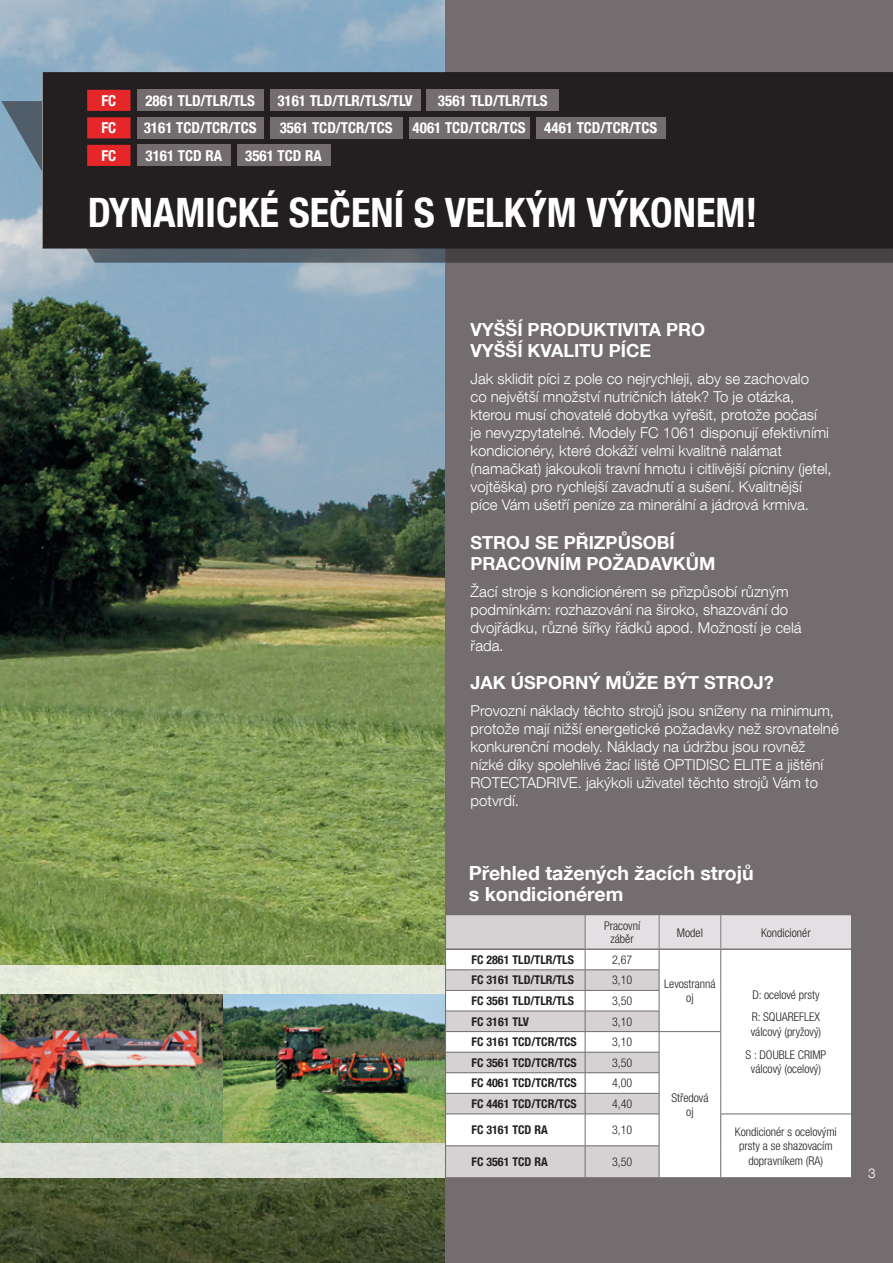
<style>
.page{position:relative;width:893px;height:1263px;background:#fff}
.page>*{position:absolute;margin:0;border:0;box-sizing:border-box;transform-origin:0 0}
.t1{font:700 condensed 40.5px "Helvetica Neue LT Com";color:#fff}
.t2{font:700 19.5px/21px "Helvetica Neue LT Com";color:#fff}
.t3{font:700 18px/21.6px "Helvetica Neue LT Com";color:#fff}
.t4{font:300 15px/18px "Helvetica Neue LT Com";color:#fff}
.t5{font:700 condensed 15px/27.5px "Helvetica Neue LT Com";color:#fff;text-align:justify}
.t6{font:300 13.5px "Helvetica Neue LT Com";color:#fff}
.t7{font:300 condensed 12px/14.4px "Helvetica Neue LT Com";color:#231f20;text-align:center}
.t8{font:700 condensed 12px "Helvetica Neue LT Com";color:#231f20}
</style>
<div class="page">
<img style="left:0;top:0;width:445px;height:1263px">
<div style="left:0;top:966px;width:446px;height:212px;background:#dee2d7"></div>
<svg style="left:1px;top:101px;width:351px;height:162px;background:#7d8f9d"></svg>
<img style="left:223px;top:994px;width:222px;height:148px">
<img style="left:1px;top:994px;width:222px;height:148px">
<img style="left:0;top:994px;width:1px;height:148px">
<div style="left:445px;top:249px;width:448px;height:1014px;background:#736d6f"></div>
<div style="left:445px;top:0;width:448px;height:78px;background:#736d6f"></div>
<svg style="left:352px;top:249px;width:541px;height:14px;background:#4b484a"></svg>
<div style="left:43px;top:72px;width:850px;height:177px;background:#231f20"></div>
<div style="left:137px;top:90px;width:127px;height:21px;background:#736d6f"></div>
<div style="left:137px;top:117px;width:127px;height:21px;background:#736d6f"></div>
<div style="left:137px;top:145px;width:94px;height:21px;background:#736d6f"></div>
<div style="left:270px;top:90px;width:150px;height:21px;background:#736d6f"></div>
<div style="left:270px;top:117px;width:132px;height:21px;background:#736d6f"></div>
<div style="left:237px;top:145px;width:93px;height:21px;background:#736d6f"></div>
<div style="left:426px;top:90px;width:133px;height:21px;background:#736d6f"></div>
<div style="left:409px;top:117px;width:120px;height:21px;background:#736d6f"></div>
<div style="left:536px;top:117px;width:130px;height:21px;background:#736d6f"></div>
<svg style="left:446px;top:915px;width:405px;height:263px;background:#edecec"></svg>
<hr style="left:446px;top:1114px;width:139px;height:1px;background:#736d6f">
<hr style="left:585px;top:1114px;width:74px;height:1px;background:#736d6f">
<hr style="left:585px;top:1114px;width:1px;height:31px;background:#736d6f">
<hr style="left:659px;top:1114px;width:1px;height:31px;background:#736d6f">
<hr style="left:720px;top:1114px;width:131px;height:1px;background:#736d6f">
<hr style="left:720px;top:1114px;width:1px;height:32px;background:#736d6f">
<hr style="left:720px;top:1146px;width:1px;height:31px;background:#736d6f">
<hr style="left:721px;top:1177px;width:130px;height:1px;background:#736d6f">
<hr style="left:446px;top:1145px;width:139px;height:1px;background:#736d6f">
<hr style="left:585px;top:1145px;width:74px;height:1px;background:#736d6f">
<hr style="left:585px;top:1146px;width:1px;height:31px;background:#736d6f">
<hr style="left:659px;top:1146px;width:1px;height:31px;background:#736d6f">
<hr style="left:446px;top:1177px;width:139px;height:1px;background:#736d6f">
<hr style="left:585px;top:1177px;width:74px;height:1px;background:#736d6f">
<p class="t5" style="left:101px;top:87px;width:16px">FC FC FC</p>
<p class="t5" style="left:144px;top:87px;width:114px">2861 TLD/TLR/TLS 3161 TCD/TCR/TCS 3161 TCD RA</p>
<p class="t5" style="left:277px;top:87px;width:137px">3161 TLD/TLR/TLS/TLV</p>
<p class="t5" style="left:413px;top:87px;width:136px;text-indent:25px">3561 TLD/TLR/TLS<br>4061 TCD/TCR/TCS</p>
<p class="t5" style="left:280px;top:114px;width:114px">3561 TCD/TCR/TCS</p>
<p class="t5" style="left:245px;top:142px;width:78px">3561 TCD RA</p>
<p class="t5" style="left:544px;top:114px;width:114px">4461 TCD/TCR/TCS</p>
<h1 class="t1" style="left:88px;top:188px;width:671px">DYNAMICKÉ SEČENÍ S VELKÝM VÝKONEM!</h1>
<p class="t3" style="left:471px;top:318px;width:236px">VYŠŠÍ PRODUKTIVITA PRO<br>VYŠŠÍ KVALITU PÍCE</p>
<p class="t4" style="left:471px;top:369px;width:363px">Jak sklidit píci z pole co nejrychleji, aby se zachovalo<br>co největší množství nutričních látek? To je otázka, kterou musí chovatelé dobytka vyřešit, protože počasí<br>je nevyzpytatelné. Modely FC 1061 disponují efektivními kondicionéry, které dokáží velmi kvalitně nalámat (namačkat) jakoukoli travní hmotu i citlivější pícniny (jetel, vojtěška) pro rychlejší zavadnutí a sušení. Kvalitnější píce Vám ušetří peníze za minerální a jádrová krmiva.</p>
<p class="t3" style="left:471px;top:531px;width:246px">STROJ SE PŘIZPŮSOBÍ<br>PRACOVNÍM POŽADAVKŮM</p>
<p class="t4" style="left:471px;top:582px;width:332px">Žací stroje s kondicionérem se přizpůsobí různým podmínkám: rozhazování na široko, shazování do dvojřádku, různé šířky řádků apod. Možností je celá řada.</p>
<p class="t3" style="left:471px;top:671px;width:305px">JAK ÚSPORNÝ MŮŽE BÝT STROJ?</p>
<p class="t4" style="left:471px;top:701px;width:370px">Provozní náklady těchto strojů jsou sníženy na minimum, protože mají nižší energetické požadavky než srovnatelné konkurenční modely. Náklady na údržbu jsou rovněž nízké díky spolehlivé žací liště OPTIDISC ELITE a jištění ROTECTADRIVE. jakýkoli uživatel těchto strojů Vám to potvrdí.</p>
<h2 class="t2" style="left:469px;top:862px;width:286px">Přehled tažených žacích strojů s kondicionérem</h2>
<p class="t7" style="left:604px;top:919px;width:38px;line-height:12.8px">Pracovní záběr</p>
<p class="t7" style="left:677px;top:925px;width:27px">Model</p>
<p class="t7" style="left:761px;top:925px;width:51px">Kondicionér</p>
<p class="t8" style="left:472px;top:952px;width:104px">FC 2861 TLD/TLR/TLS</p>
<p class="t7" style="left:612px;top:952px;width:22px">2,67</p>
<p class="t8" style="left:472px;top:973px;width:104px">FC 3161 TLD/TLR/TLS</p>
<p class="t7" style="left:612px;top:973px;width:22px">3,10</p>
<p class="t8" style="left:472px;top:993px;width:104px">FC 3561 TLD/TLR/TLS</p>
<p class="t7" style="left:612px;top:993px;width:22px">3,50</p>
<p class="t8" style="left:472px;top:1014px;width:59px">FC 3161 TLV</p>
<p class="t7" style="left:612px;top:1014px;width:22px">3,10</p>
<p class="t8" style="left:472px;top:1035px;width:107px">FC 3161 TCD/TCR/TCS</p>
<p class="t7" style="left:612px;top:1035px;width:22px">3,10</p>
<p class="t7" style="left:664px;top:976px;width:53px">Levostranná oj</p>
<p class="t7" style="left:752px;top:983px;width:70px;line-height:23px;text-align:left">D: ocelové prsty<br>R: SQUAREFLEX</p>
<p class="t7" style="left:746px;top:1020px;width:82px;line-height:23px">válcový (pryžový)<br>S : DOUBLE CRIMP</p>
<p class="t7" style="left:751px;top:1062px;width:72px">válcový (ocelový)</p>
<p class="t8" style="left:472px;top:1055px;width:107px">FC 3561 TCD/TCR/TCS</p>
<p class="t7" style="left:612px;top:1055px;width:22px">3,50</p>
<p class="t8" style="left:472px;top:1076px;width:107px">FC 4061 TCD/TCR/TCS</p>
<p class="t7" style="left:612px;top:1076px;width:22px">4,00</p>
<p class="t8" style="left:472px;top:1096px;width:107px">FC 4461 TCD/TCR/TCS</p>
<p class="t7" style="left:612px;top:1096px;width:22px">4,40</p>
<p class="t8" style="left:472px;top:1123px;width:78px">FC 3161 TCD RA</p>
<p class="t7" style="left:612px;top:1123px;width:22px">3,10</p>
<p class="t7" style="left:735px;top:1124px;width:103px">Kondicionér s ocelovými prsty a se shazovacím</p>
<p class="t8" style="left:472px;top:1154px;width:78px">FC 3561 TCD RA</p>
<p class="t7" style="left:612px;top:1154px;width:22px">3,50</p>
<p class="t7" style="left:748px;top:1153px;width:76px">dopravníkem (RA)</p>
<p class="t7" style="left:671px;top:1090px;width:39px">Středová oj</p>
<p class="t6" style="left:868px;top:1165px;width:9px">3</p>
</div>
